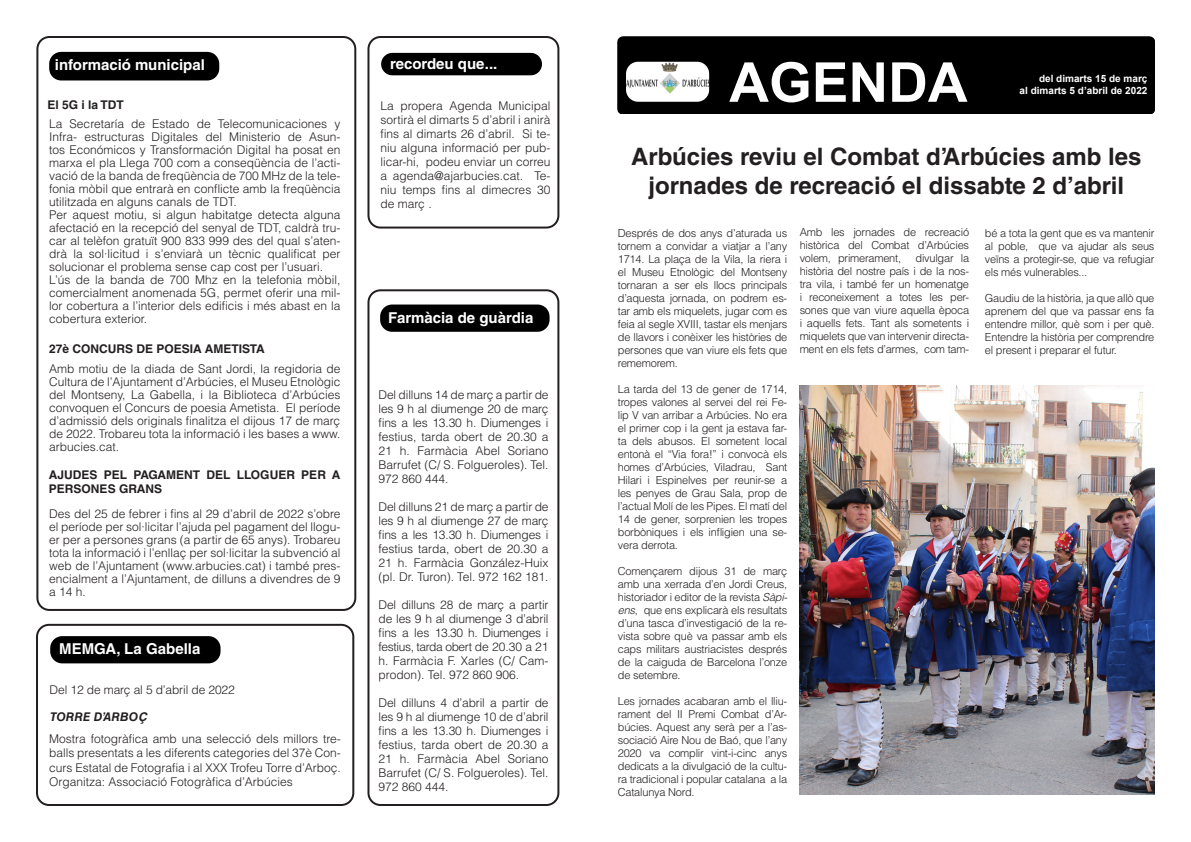
<style>
.page{position:relative;width:1191px;height:842px;background:#fff}
.page>*{position:absolute;margin:0;border:0;box-sizing:border-box;transform-origin:0 0}
.t1{font:700 55px "Arial";color:#fff}
.t2{font:700 24px/28.8px "Helvetica LT Std";color:#231f20;text-align:center}
.t3{font:700 15px "Helvetica LT Std";color:#fff}
.t4{font:300 12px/14px "Helvetica LT Std";color:#231f20;text-align:justify}
.t5{font:700 12px/14.4px "Helvetica LT Std";color:#231f20}
.t6{font:italic 700 12px "Helvetica LT Std";color:#231f20}
.t7{font:300 11px/13px "Helvetica LT Std";letter-spacing:-.02em;color:#231f20;text-align:justify}
.t8{font:700 10px "Arial";color:#fff}
.s1{font-style:italic}
</style>
<div class="page">
<div style="left:367px;top:289px;width:192px;height:517px;border:2px solid #231f20;border-radius:12px"></div>
<div style="left:367px;top:36px;width:192px;height:193px;border:2px solid #231f20;border-radius:12px"></div>
<div style="left:618px;top:36px;width:537px;height:77px;background:#000"></div>
<img style="left:626px;top:62px;width:83px;height:40px">
<div style="left:381px;top:53px;width:161px;height:22px;background:#000;border-radius:11px"></div>
<div style="left:380px;top:304px;width:169px;height:28px;background:#000;border-radius:12px"></div>
<div style="left:36px;top:36px;width:320px;height:575px;border:2px solid #231f20;border-radius:12px"></div>
<img style="left:799px;top:386px;width:356px;height:408px">
<div style="left:36px;top:624px;width:318px;height:182px;border:2px solid #231f20;border-radius:12px"></div>
<div style="left:49px;top:52px;width:170px;height:28px;background:#000;border-radius:12px"></div>
<div style="left:50px;top:636px;width:170px;height:27px;background:#000;border-radius:12px"></div>
<p class="t3" style="left:55px;top:56px;width:152px">informació municipal</p>
<p class="t5" style="left:47px;top:98px;width:78px">El 5G i la TDT</p>
<p class="t4" style="left:49px;top:117px;width:293px;line-height:13px">La Secretaría de Estado de Telecomunicaciones y Infra- estructuras Digitales del Ministerio de Asun&shy;tos Económicos y Transformación Digital ha posat en marxa el pla Llega 700 com a conseqüència de l’acti&shy;vació de la banda de freqüència de 700 MHz de la tele&shy;fonia mòbil que entrarà en conflicte amb la freqüència utilitzada en alguns canals de TDT.</p>
<p class="t4" style="left:49px;top:208px;width:293px;line-height:13px">Per aquest motiu, si algun habitatge detecta alguna afectació en la recepció del senyal de TDT, caldrà tru&shy;car al telèfon gratuït 900 833 999 des del qual s’aten&shy;drà la sol·licitud i s’enviarà un tècnic qualificat per solucionar el problema sense cap cost per l’usuari.</p>
<p class="t4" style="left:49px;top:273px;width:293px;line-height:13px">L’ús de la banda de 700 Mhz en la telefonia mòbil, comercialment anomenada 5G, permet oferir una mil&shy;lor cobertura a l’interior dels edificis i més abast en la cobertura exterior.</p>
<p class="t5" style="left:49px;top:342px;width:217px">27è CONCURS DE POESIA AMETISTA</p>
<p class="t4" style="left:49px;top:362px;width:293px;line-height:13px">Amb motiu de la diada de Sant Jordi, la regidoria de Cultura de l’Ajuntament d’Arbúcies, el Museu Etnològic del Montseny, La Gabella, i la Biblioteca d’Arbúcies convoquen el Concurs de poesia Ametista. El període d’admissió dels originals finalitza el dijous 17 de març de 2022. Trobareu tota la informació i les bases a www. arbucies.cat.</p>
<p class="t5" style="left:49px;top:467px;width:293px">AJUDES PEL PAGAMENT DEL LLOGUER PER A<br>PERSONES GRANS</p>
<p class="t4" style="left:49px;top:507px;width:293px;line-height:13px">Des del 25 de febrer i fins al 29 d’abril de 2022 s’obre el període per sol·licitar l’ajuda pel pagament del llogu&shy;er per a persones grans (a partir de 65 anys). Trobareu tota la informació i l’enllaç per sol·licitar la subvenció al web de l’Ajuntament (www.arbucies.cat) i també pres&shy;encialment a l’Ajuntament, de dilluns a divendres de 9 a 14 h.</p>
<p class="t3" style="left:59px;top:640px;width:143px">MEMGA, La Gabella</p>
<p class="t4" style="left:50px;top:682px;width:187px">Del 12 de març al 5 d’abril de 2022</p>
<p class="t6" style="left:50px;top:709px;width:98px">TORRE D’ARBOÇ</p>
<p class="t4" style="left:49px;top:731px;width:293px;line-height:14.4px">Mostra fotogràfica amb una selecció dels millors tre&shy;balls presentats a les diferents categories del 37è Con&shy;curs Estatal de Fotografia i al XXX Trofeu Torre d’Arboç.</p>
<p class="t4" style="left:49px;top:775px;width:245px">Organitza: Associació Fotogràfica d’Arbúcies</p>
<p class="t3" style="left:390px;top:55px;width:109px">recordeu que...</p>
<p class="t4" style="left:380px;top:99px;width:172px">La propera Agenda Municipal sortirà el dimarts 5 d’abril i anirà fins al dimarts 26 d’abril. Si te&shy;niu alguna informació per pub&shy;licar-hi, podeu enviar un correu a agenda@ajarbucies.cat. Te&shy;niu temps fins al dimecres 30 de març .</p>
<p class="t3" style="left:388px;top:309px;width:147px">Farmàcia de guàrdia</p>
<p class="t4" style="left:378px;top:388px;width:172px">Del dilluns 14 de març a partir de les 9 h al diumenge 20 de març fins a les 13.30 h. Diumenges i festius, tarda obert de 20.30 a 21 h. Farmàcia Abel Soriano Barrufet (C/ S. Folgueroles). Tel.<br>972 860 444.</p>
<p class="t4" style="left:378px;top:500px;width:172px">Del dilluns 21 de març a partir de les 9 h al diumenge 27 de març fins a les 13.30 h. Diumenges i festius tarda, obert de 20.30 a 21 h. Farmàcia González-Huix (pl. Dr. Turon). Tel. 972 162 181.</p>
<p class="t4" style="left:378px;top:598px;width:172px">Del dilluns 28 de març a partir de les 9 h al diumenge 3 d’abril fins a les 13.30 h. Diumenges i festius, tarda obert de 20.30 a 21 h. Farmàcia F. Xarles (C/ Cam&shy;prodon). Tel. 972 860 906.</p>
<p class="t4" style="left:378px;top:696px;width:172px">Del dilluns 4 d’abril a partir de les 9 h al diumenge 10 de d’abril fins a les 13.30 h. Diumenges i festius, tarda obert de 20.30 a 21 h. Farmàcia Abel Soriano Barrufet (C/ S. Folgueroles). Tel.<br>972 860 444.</p>
<p class="t1" style="left:729px;top:44px;width:240px">AGENDA</p>
<p class="t8" style="left:1039px;top:71px;width:110px">del dimarts 15 de març</p>
<p class="t8" style="left:1019px;top:83px;width:129px">al dimarts 5 d’abril de 2022</p>
<p class="t2" style="left:631px;top:142px;width:512px">Arbúcies reviu el Combat d’Arbúcies amb les jornades de recreació el dissabte 2 d’abril</p>
<p class="t7" style="left:618px;top:226px;width:171px">Després de dos anys d’aturada us tornem a convidar a viatjar a l’any 1714. La plaça de la Vila, la riera i el Museu Etnològic del Montseny tornaran a ser els llocs principals d’aquesta jornada, on podrem es&shy;tar amb els miquelets, jugar com es feia al segle XVIII, tastar els menjars de llavors i conèixer les històries de persones que van viure els fets que rememorem.</p>
<p class="t7" style="left:618px;top:382px;width:171px">La tarda del 13 de gener de 1714, tropes valones al servei del rei Fe&shy;lip V van arribar a Arbúcies. No era el primer cop i la gent ja estava far&shy;ta dels abusos. El sometent local entonà el “Via fora!” i convocà els homes d’Arbúcies, Viladrau, Sant Hilari i Espinelves per reunir-se a les penyes de Grau Sala, prop de l’actual Molí de les Pipes. El matí del 14 de gener, sorprenien les tropes borbòniques i els infligien una se&shy;vera derrota.</p>
<p class="t7" style="left:618px;top:564px;width:171px">Començarem dijous 31 de març amb una xerrada d’en Jordi Creus, historiador i editor de la revista <span class="s1">Sàpi&shy;ens</span>, que ens explicarà els resultats d’una tasca d’investigació de la re&shy;vista sobre què va passar amb els caps militars austriacistes després de la caiguda de Barcelona l’onze de setembre.</p>
<p class="t7" style="left:618px;top:694px;width:171px">Les jornades acabaran amb el lliu&shy;rament del II Premi Combat d’Ar&shy;búcies. Aquest any serà per a l’as&shy;sociació Aire Nou de Baó, que l’any 2020 va complir vint-i-cinc anys dedicats a la divulgació de la cultu&shy;ra tradicional i popular catalana a la Catalunya Nord.</p>
<p class="t7" style="left:799px;top:226px;width:171px">Amb les jornades de recreació històrica del Combat d’Arbúcies volem, primerament,</p>
<p class="t7" style="left:799px;top:252px;width:171px;text-indent:116px">divulgar la història del nostre país i de la nos&shy;tra vila, i també fer un homenatge i reconeixement a totes les per&shy;sones que van viure aquella època i aquells fets. Tant als sometents i miquelets que van intervenir directa&shy;ment en els fets d’armes, com tam-</p>
<p class="t7" style="left:985px;top:226px;width:171px">bé a tota la gent que es va mantenir al poble, que va ajudar als seus veïns a protegir-se, que va refugiar els més vulnerables...</p>
<p class="t7" style="left:985px;top:291px;width:171px">Gaudiu de la història, ja que allò que aprenem del que va passar ens fa entendre millor, què som i per què.<br>Entendre la història per comprendre el present i preparar el futur.</p>
</div>
